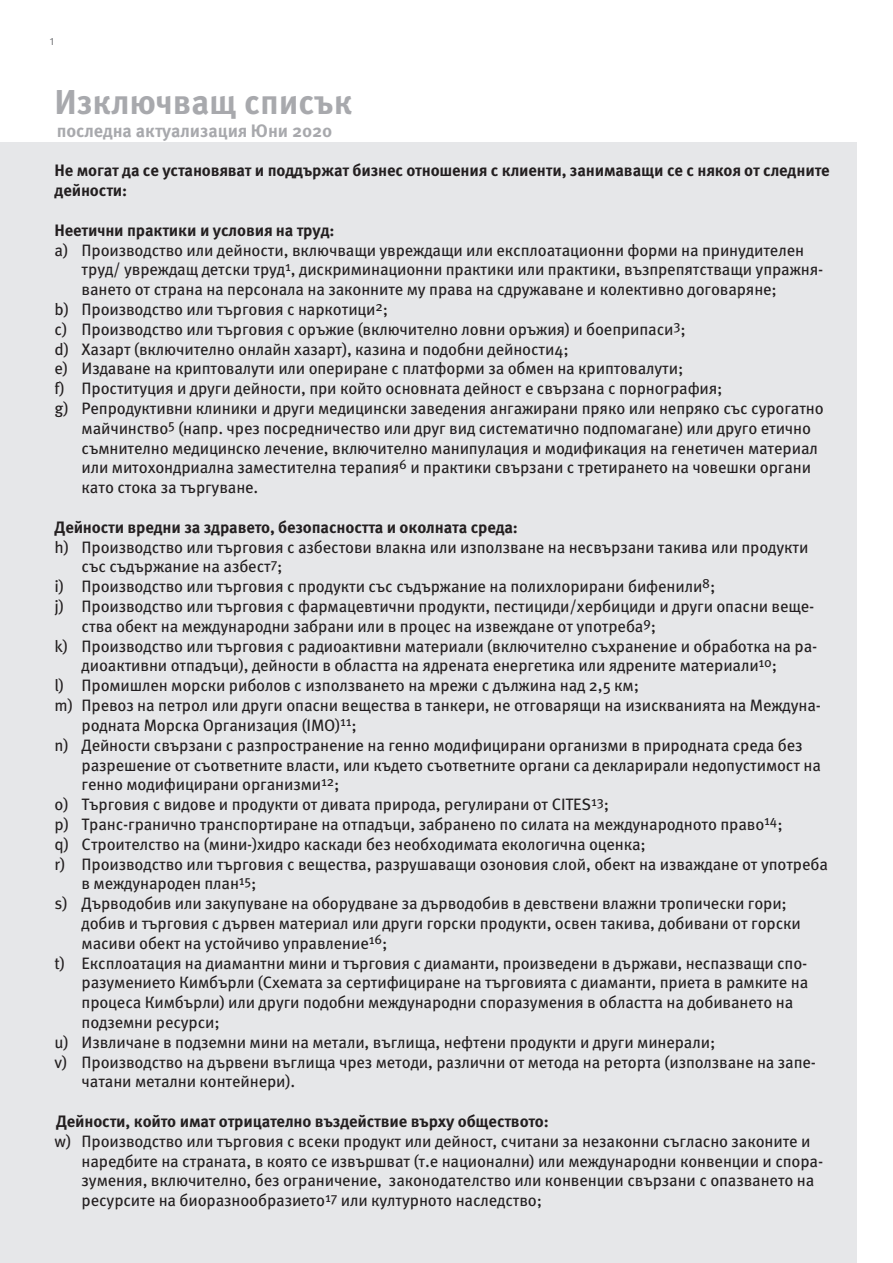
<style>
.page{position:relative;width:893px;height:1263px;background:#fff}
.page>*{position:absolute;margin:0;border:0;box-sizing:border-box;transform-origin:0 0}
.t1{font:700 34.5px "Meta Pro";letter-spacing:-.005em;color:#a8a9ad}
.t2{font:700 18px "Meta Pro";letter-spacing:-.005em;color:#a8a9ad}
.t3{font:16.5px/19.8px "Meta Pro";letter-spacing:-.01em;color:#231f20}
.t4{font:700 16.5px/19.8px "Meta Pro";letter-spacing:-.01em;color:#231f20}
.t5{font:10.5px "Meta Pro";color:#76787b}
</style>
<div class="page">
<div style="left:0;top:142px;width:856px;height:1121px;background:#e6e7e9"></div>
<p class="t5" style="left:50px;top:35px;width:6px">1</p>
<h1 class="t1" style="left:55px;top:80px;width:300px">Изключващ списък</h1>
<p class="t2" style="left:57px;top:119px;width:277px">последна актуализация Юни 2020</p>
<p class="t4" style="left:55px;top:161px;width:776px">Не могат да се установяват и поддържат бизнес отношения с клиенти, занимаващи се с някоя от следните дейности:</p>
<p class="t4" style="left:55px;top:221px;width:281px">Неетични практики и условия на труд:</p>
<p class="t3" style="left:55px;top:241px;width:751px">a) Производство или дейности, включващи увреждащи или експлоатационни форми на принудителен</p>
<p class="t3" style="left:82px;top:260px;width:743px">труд/ увреждащ детски труд<sup>1</sup>, дискриминационни практики или практики, възпрепятстващи упражня-</p>
<p class="t3" style="left:82px;top:280px;width:697px">ването от страна на персонала на законните му права на сдружаване и колективно договаряне;</p>
<p class="t3" style="left:55px;top:300px;width:335px">b) Производство или търговия с наркотици<sup>2</sup>;</p>
<p class="t3" style="left:55px;top:320px;width:633px">c) Производство или търговия с оръжие (включително ловни оръжия) и боеприпаси<sup>3</sup>;</p>
<p class="t3" style="left:55px;top:340px;width:516px">d) Хазарт (включително онлайн хазарт), казина и подобни дейности4;</p>
<p class="t3" style="left:55px;top:359px;width:630px">e) Издаване на криптовалути или опериране с платформи за обмен на криптовалути;</p>
<p class="t3" style="left:55px;top:379px;width:670px">f) Проституция и други дейности, при който основната дейност е свързана с порнография;</p>
<p class="t3" style="left:55px;top:399px;width:771px">g) Репродуктивни клиники и други медицински заведения ангажирани пряко или непряко със сурогатно</p>
<p class="t3" style="left:82px;top:419px;width:731px">майчинство<sup>5</sup> (напр. чрез посредничество или друг вид систематично подпомагане) или друго етично</p>
<p class="t3" style="left:82px;top:439px;width:738px">съмнително медицинско лечение, включително манипулация и модификация на генетичен материал</p>
<p class="t3" style="left:82px;top:458px;width:731px">или митохондриална заместителна терапия<sup>6</sup> и практики свързани с третирането на човешки органи</p>
<p class="t3" style="left:82px;top:478px;width:178px">като стока за търгуване.</p>
<p class="t4" style="left:55px;top:518px;width:465px">Дейности вредни за здравето, безопасността и околната среда:</p>
<p class="t3" style="left:55px;top:538px;width:755px">h) Производство или търговия с азбестови влакна или използване на несвързани такива или продукти</p>
<p class="t3" style="left:82px;top:557px;width:203px">със съдържание на азбест<sup>7</sup>;</p>
<p class="t3" style="left:55px;top:577px;width:662px">i) Производство или търговия с продукти със съдържание на полихлорирани бифенили<sup>8</sup>;</p>
<p class="t3" style="left:55px;top:597px;width:761px">j) Производство или търговия с фармацевтични продукти, пестициди/хербициди и други опасни веще-</p>
<p class="t3" style="left:82px;top:617px;width:576px">ства обект на международни забрани или в процес на извеждане от употреба<sup>9</sup>;</p>
<p class="t3" style="left:55px;top:637px;width:764px">k) Производство или търговия с радиоактивни материали (включително съхранение и обработка на ра-</p>
<p class="t3" style="left:82px;top:656px;width:697px">диоактивни отпадъци), дейности в областта на ядрената енергетика или ядрените материали<sup>10</sup>;</p>
<p class="t3" style="left:55px;top:676px;width:586px">l) Промишлен морски риболов с използването на мрежи с дължина над 2,5 км;</p>
<p class="t3" style="left:55px;top:696px;width:768px">m) Превоз на петрол или други опасни вещества в танкери, не отговарящи на изискванията на Междуна-</p>
<p class="t3" style="left:82px;top:716px;width:277px">родната Морска Организация (IMO)<sup>11</sup>;</p>
<p class="t3" style="left:55px;top:736px;width:750px">n) Дейности свързани с разпространение на генно модифицирани организми в природната среда без</p>
<p class="t3" style="left:82px;top:755px;width:741px">разрешение от съответните власти, или където съответните органи са декларирали недопустимост на</p>
<p class="t3" style="left:82px;top:775px;width:259px">генно модифицирани организми<sup>12</sup>;</p>
<p class="t3" style="left:55px;top:795px;width:556px">o) Търговия с видове и продукти от дивата природа, регулирани от CITES<sup>13</sup>;</p>
<p class="t3" style="left:55px;top:815px;width:730px">p) Транс-гранично транспортиране на отпадъци, забранено по силата на международното право<sup>14</sup>;</p>
<p class="t3" style="left:55px;top:835px;width:593px">q) Строителство на (мини-)хидро каскади без необходимата екологична оценка;</p>
<p class="t3" style="left:55px;top:854px;width:775px">r) Производство или търговия с вещества, разрушаващи озоновия слой, обект на изваждане от употреба</p>
<p class="t3" style="left:82px;top:874px;width:176px">в международен план<sup>15</sup>;</p>
<p class="t3" style="left:55px;top:894px;width:734px">s) Дърводобив или закупуване на оборудване за дърводобив в девствени влажни тропически гори;</p>
<p class="t3" style="left:82px;top:914px;width:721px">добив и търговия с дървен материал или други горски продукти, освен такива, добивани от горски</p>
<p class="t3" style="left:82px;top:934px;width:307px">масиви обект на устойчиво управление<sup>16</sup>;</p>
<p class="t3" style="left:55px;top:953px;width:754px">t) Експлоатация на диамантни мини и търговия с диаманти, произведени в държави, неспазващи спо-</p>
<p class="t3" style="left:82px;top:973px;width:728px">разумението Кимбърли (Схемата за сертифициране на търговията с диаманти, приета в рамките на</p>
<p class="t3" style="left:82px;top:993px;width:713px">процеса Кимбърли) или други подобни международни споразумения в областта на добиването на</p>
<p class="t3" style="left:82px;top:1013px;width:140px">подземни ресурси;</p>
<p class="t3" style="left:55px;top:1033px;width:662px">u) Извличане в подземни мини на метали, въглища, нефтени продукти и други минерали;</p>
<p class="t3" style="left:55px;top:1052px;width:763px">v) Производство на дървени въглища чрез методи, различни от метода на реторта (използване на запе-</p>
<p class="t3" style="left:82px;top:1072px;width:215px">чатани метални контейнери).</p>
<p class="t4" style="left:56px;top:1112px;width:494px">Дейности, който имат отрицателно въздействие върху обществото:</p>
<p class="t3" style="left:82px;top:1132px;width:743px;text-indent:-27px">w) Производство или търговия с всеки продукт или дейност, считани за незаконни съгласно законите и наредбите на страната, в която се извършват (т.е национални) или международни конвенции и спора&shy;зумения, включително, без ограничение, законодателство или конвенции свързани с опазването на ресурсите на биоразнообразието<sup>17</sup> или културното наследство;</p>
</div>
